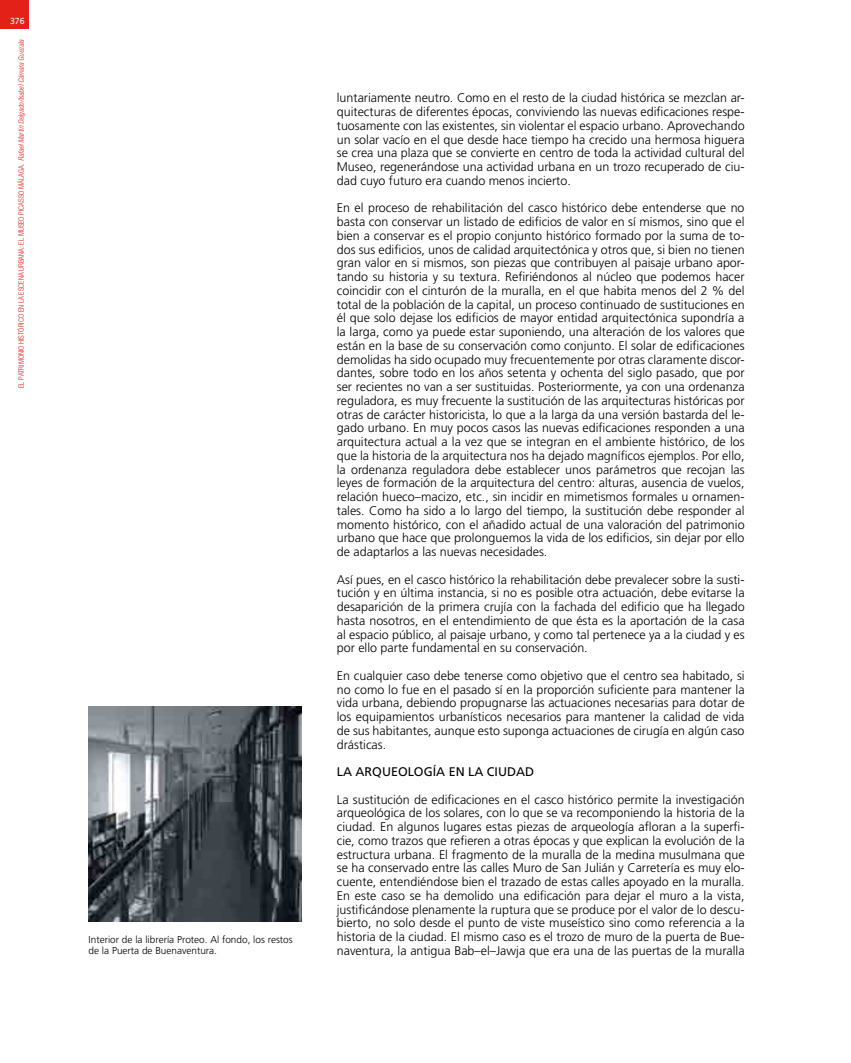
<style>
.page{position:relative;width:851px;height:1063px;background:#fff}
.page>*{position:absolute;margin:0;border:0;box-sizing:border-box;transform-origin:0 0}
.t1{font:300 12.5px/13.8px "Frutiger";color:#000;text-align:justify}
.t2{font:12.5px "Frutiger";color:#000}
.t3{font:300 10px/11.2px "Frutiger";color:#000}
.t4{font:8.75px "Frutiger";color:#fff}
.t5{font:300 condensed 7.5px "Helvetica Neue";color:#e32119}
.s1{font-style:italic}
</style>
<div class="page">
<div style="left:0;top:0;width:28px;height:28px;background:#e32119"></div>
<img style="left:89px;top:706px;width:212px;height:215px">
<p class="t4" style="left:10px;top:16px;width:16px">376</p>
<p class="t5" style="left:17px;top:388px;width:350px;rotate:-90deg">EL PATRIMONIO HISTÓRICO EN LA ESCENA URBANA: EL MUSEO PICASSO MÁLAGA. <span class="s1">Rafael Martín Delgado/Isabel Cámara Guezala</span></p>
<p class="t3" style="left:89px;top:934px;width:205px">Interior de la librería Proteo. Al fondo, los restos de la Puerta de Buenaventura.</p>
<p class="t1" style="left:337px;top:91px;width:409px">luntariamente neutro. Como en el resto de la ciudad histórica se mezclan ar&shy;quitecturas de diferentes épocas, conviviendo las nuevas edificaciones respe&shy;tuosamente con las existentes, sin violentar el espacio urbano. Aprovechando un solar vacío en el que desde hace tiempo ha crecido una hermosa higuera se crea una plaza que se convierte en centro de toda la actividad cultural del Museo, regenerándose una actividad urbana en un trozo recuperado de ciu&shy;dad cuyo futuro era cuando menos incierto.</p>
<p class="t1" style="left:337px;top:201px;width:409px">En el proceso de rehabilitación del casco histórico debe entenderse que no basta con conservar un listado de edificios de valor en sí mismos, sino que el bien a conservar es el propio conjunto histórico formado por la suma de to&shy;dos sus edificios, unos de calidad arquitectónica y otros que, si bien no tienen gran valor en si mismos, son piezas que contribuyen al paisaje urbano apor&shy;tando su historia y su textura. Refiriéndonos al núcleo que podemos hacer coincidir con el cinturón de la muralla, en el que habita menos del 2 % del total de la población de la capital, un proceso continuado de sustituciones en él que solo dejase los edificios de mayor entidad arquitectónica supondría a la larga, como ya puede estar suponiendo, una alteración de los valores que están en la base de su conservación como conjunto. El solar de edificaciones demolidas ha sido ocupado muy frecuentemente por otras claramente discor&shy;dantes, sobre todo en los años setenta y ochenta del siglo pasado, que por ser recientes no van a ser sustituidas. Posteriormente, ya con una ordenanza reguladora, es muy frecuente la sustitución de las arquitecturas históricas por otras de carácter historicista, lo que a la larga da una versión bastarda del le&shy;gado urbano. En muy pocos casos las nuevas edificaciones responden a una arquitectura actual a la vez que se integran en el ambiente histórico, de los que la historia de la arquitectura nos ha dejado magníficos ejemplos. Por ello, la ordenanza reguladora debe establecer unos parámetros que recojan las leyes de formación de la arquitectura del centro: alturas, ausencia de vuelos, relación hueco–macizo, etc., sin incidir en mimetismos formales u ornamen&shy;tales. Como ha sido a lo largo del tiempo, la sustitución debe responder al momento histórico, con el añadido actual de una valoración del patrimonio urbano que hace que prolonguemos la vida de los edificios, sin dejar por ello de adaptarlos a las nuevas necesidades.</p>
<p class="t1" style="left:337px;top:572px;width:409px">Así pues, en el casco histórico la rehabilitación debe prevalecer sobre la susti&shy;tución y en última instancia, si no es posible otra actuación, debe evitarse la desaparición de la primera crujía con la fachada del edificio que ha llegado hasta nosotros, en el entendimiento de que ésta es la aportación de la casa al espacio público, al paisaje urbano, y como tal pertenece ya a la ciudad y es por ello parte fundamental en su conservación.</p>
<p class="t1" style="left:337px;top:669px;width:409px">En cualquier caso debe tenerse como objetivo que el centro sea habitado, si no como lo fue en el pasado sí en la proporción suficiente para mantener la vida urbana, debiendo propugnarse las actuaciones necesarias para dotar de los equipamientos urbanísticos necesarios para mantener la calidad de vida de sus habitantes, aunque esto suponga actuaciones de cirugía en algún caso drásticas.</p>
<p class="t2" style="left:337px;top:764px;width:199px">LA ARQUEOLOGÍA EN LA CIUDAD</p>
<p class="t1" style="left:337px;top:792px;width:409px">La sustitución de edificaciones en el casco histórico permite la investigación arqueológica de los solares, con lo que se va recomponiendo la historia de la ciudad. En algunos lugares estas piezas de arqueología afloran a la superfi&shy;cie, como trazos que refieren a otras épocas y que explican la evolución de la estructura urbana. El fragmento de la muralla de la medina musulmana que se ha conservado entre las calles Muro de San Julián y Carretería es muy elo&shy;cuente, entendiéndose bien el trazado de estas calles apoyado en la muralla.<br>En este caso se ha demolido una edificación para dejar el muro a la vista, justificándose plenamente la ruptura que se produce por el valor de lo descu&shy;bierto, no solo desde el punto de viste museístico sino como referencia a la historia de la ciudad. El mismo caso es el trozo de muro de la puerta de Bue&shy;naventura, la antigua Bab–el–Jawja que era una de las puertas de la muralla</p>
</div>
